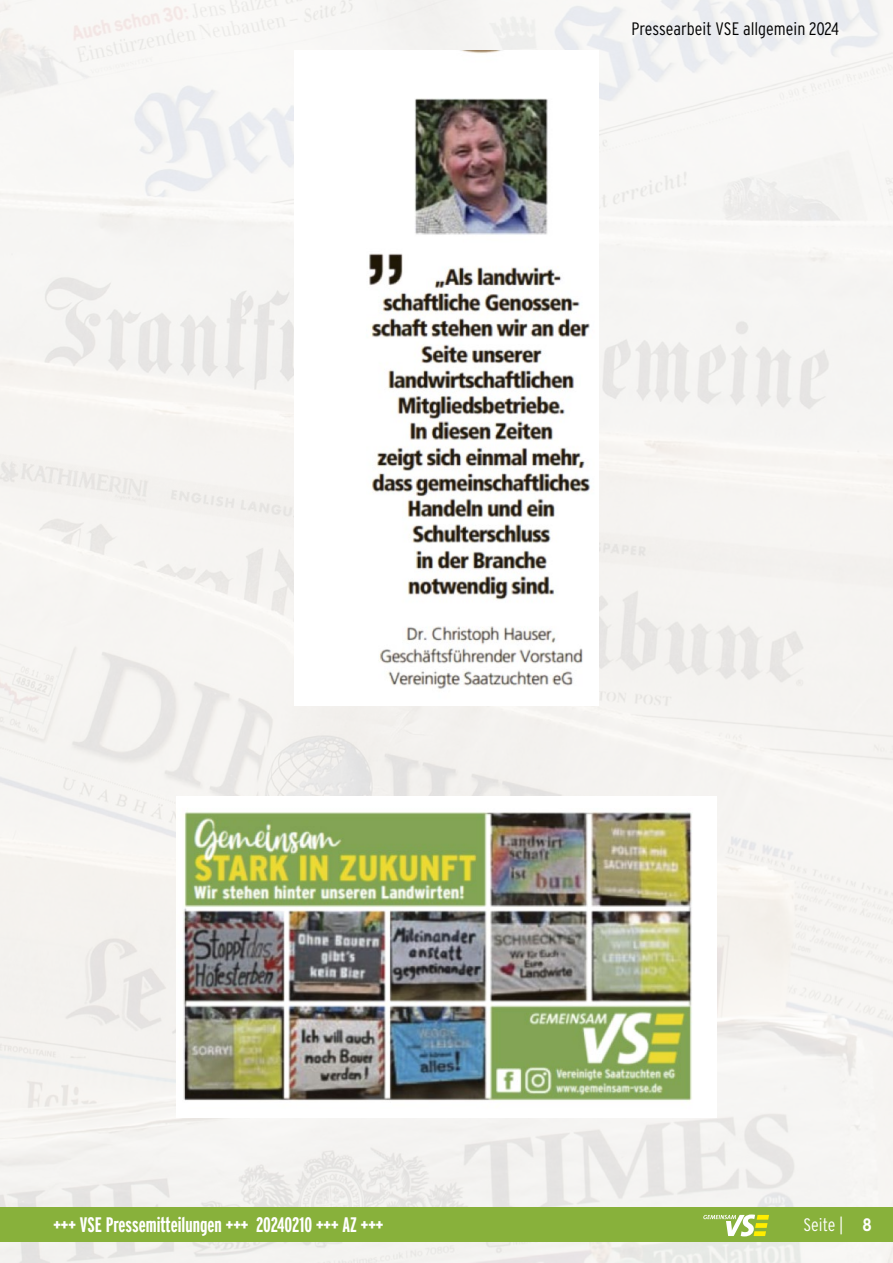
<style>
.page{position:relative;width:893px;height:1263px;background:#fff}
.page>*{position:absolute;margin:0;border:0;box-sizing:border-box;transform-origin:0 0}
.t1{font:700 21px "Interstate Compressed";color:#fff}
.t2{font:300 18px "Interstate Condensed";color:#000}
.t3{font:300 18px "Interstate Condensed";color:#fff}
.s1{font-weight:700}
</style>
<div class="page">
<img style="left:0;top:0;width:893px;height:1263px">
<div style="left:0;top:1208px;width:893px;height:34px;background:#88b13b"></div>
<svg style="left:703px;top:1214px;width:66px;height:22px"></svg>
<img style="left:294px;top:50px;width:305px;height:656px">
<img style="left:176px;top:796px;width:540px;height:321px">
<p class="t2" style="left:631px;top:18px;width:209px">Pressearbeit VSE allgemein 2024</p>
<p class="t1" style="left:53px;top:1213px;width:332px">+++ VSE Pressemitteilungen +++ 20240210 +++ AZ +++</p>
<p class="t3" style="left:803px;top:1215px;width:70px">Seite | <span class="s1">8</span></p>
</div>
